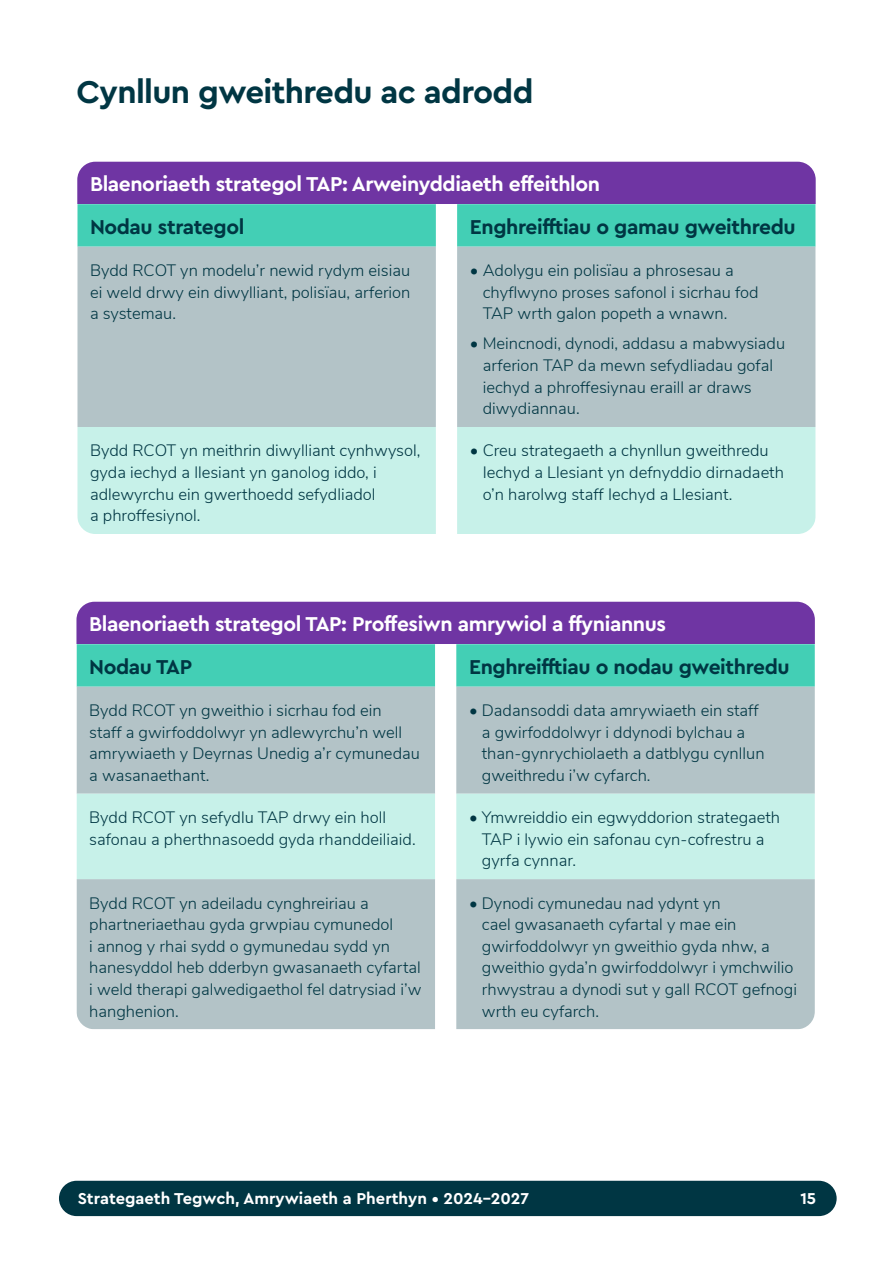
<style>
.page{position:relative;width:893px;height:1263px;background:#fff}
.page>*{position:absolute;margin:0;border:0;box-sizing:border-box;transform-origin:0 0}
.t1{font:700 33px "Cera Pro";letter-spacing:-.02em;color:#003643}
.t2{font:700 21px "Cera Pro";letter-spacing:-.02em;color:#fff}
.t3{font:700 21px "Cera Pro";letter-spacing:-.02em;color:#003643}
.t4{font:300 16.5px/21.6px "Nunito Sans";color:#003643}
.t5{font:700 16.5px "Cera Pro";color:#fff}
</style>
<div class="page">
<div style="left:59px;top:1181px;width:778px;height:35px;background:#003643;border-radius:18px"></div>
<div style="left:77px;top:162px;width:739px;height:42px;background:#6f35a3"></div>
<svg style="left:77px;top:204px;width:739px;height:43px;background:#4bd0b8"></svg>
<div style="left:77px;top:247px;width:739px;height:180px;background:#b3c3c7"></div>
<div style="left:77px;top:427px;width:739px;height:107px;background:#c7f1e9"></div>
<div style="left:76px;top:602px;width:739px;height:42px;background:#6f35a3"></div>
<svg style="left:76px;top:644px;width:739px;height:43px;background:#4bd0b8"></svg>
<div style="left:76px;top:687px;width:739px;height:342px;background:#b3c3c7"></div>
<div style="left:76px;top:794px;width:739px;height:85px;background:#c7f1e9"></div>
<h1 class="t1" style="left:77px;top:70px;width:458px">Cynllun gweithredu ac adrodd</h1>
<p class="t2" style="left:90px;top:170px;width:511px">Blaenoriaeth strategol TAP: Arweinyddiaeth effeithlon</p>
<p class="t3" style="left:90px;top:213px;width:156px">Nodau strategol</p>
<p class="t3" style="left:470px;top:213px;width:327px">Enghreifftiau o gamau gweithredu</p>
<p class="t4" style="left:90px;top:259px;width:322px;text-align:justify">Bydd RCOT yn modelu’r newid rydym eisiau ei weld drwy ein diwylliant, polisïau, arferion a systemau.</p>
<p class="t4" style="left:483px;top:259px;width:277px;text-indent:-13px">• Adolygu ein polisïau a phrosesau a chyflwyno proses safonol i sicrhau fod<br>TAP wrth galon popeth a wnawn.</p>
<p class="t4" style="left:483px;top:332px;width:304px;text-indent:-13px">• Meincnodi, dynodi, addasu a mabwysiadu arferion TAP da mewn sefydliadau gofal iechyd a phroffesiynau eraill ar draws diwydiannau.</p>
<p class="t4" style="left:90px;top:439px;width:332px">Bydd RCOT yn meithrin diwylliant cynhwysol, gyda iechyd a llesiant yn ganolog iddo, i adlewyrchu ein gwerthoedd sefydliadol<br>a phroffesiynol.</p>
<p class="t4" style="left:483px;top:439px;width:303px;text-indent:-13px">• Creu strategaeth a chynllun gweithredu<br>Iechyd a Llesiant yn defnyddio dirnadaeth o’n harolwg staff Iechyd a Llesiant.</p>
<p class="t2" style="left:89px;top:610px;width:578px">Blaenoriaeth strategol TAP: Proffesiwn amrywiol a ffyniannus</p>
<p class="t3" style="left:89px;top:653px;width:105px">Nodau TAP</p>
<p class="t3" style="left:469px;top:653px;width:322px">Enghreifftiau o nodau gweithredu</p>
<p class="t4" style="left:89px;top:698px;width:332px">Bydd RCOT yn gweithio i sicrhau fod ein<br>staff a gwirfoddolwyr yn adlewyrchu’n well amrywiaeth y Deyrnas Unedig a’r cymunedau a wasanaethant.</p>
<p class="t4" style="left:482px;top:698px;width:284px;text-indent:-13px">• Dadansoddi data amrywiaeth ein staff a gwirfoddolwyr i ddynodi bylchau a than-gynrychiolaeth a datblygu cynllun gweithredu i’w cyfarch.</p>
<p class="t4" style="left:89px;top:805px;width:328px">Bydd RCOT yn sefydlu TAP drwy ein holl safonau a pherthnasoedd gyda rhanddeiliaid.</p>
<p class="t4" style="left:482px;top:805px;width:300px;text-indent:-13px">• Ymwreiddio ein egwyddorion strategaeth<br>TAP i lywio ein safonau cyn-cofrestru a gyrfa cynnar.</p>
<p class="t4" style="left:89px;top:891px;width:334px">Bydd RCOT yn adeiladu cynghreiriau a phartneriaethau gyda grwpiau cymunedol<br>i annog y rhai sydd o gymunedau sydd yn hanesyddol heb dderbyn gwasanaeth cyfartal i weld therapi galwedigaethol fel datrysiad i’w hanghenion.</p>
<p class="t4" style="left:482px;top:891px;width:317px;text-indent:-13px">• Dynodi cymunedau nad ydynt yn<br>cael gwasanaeth cyfartal y mae ein gwirfoddolwyr yn gweithio gyda nhw, a gweithio gyda’n gwirfoddolwyr i ymchwilio rhwystrau a dynodi sut y gall RCOT gefnogi wrth eu cyfarch.</p>
<p class="t5" style="left:78px;top:1187px;width:453px">Strategaeth Tegwch, Amrywiaeth a Pherthyn • 2024–2027</p>
<p class="t5" style="left:800px;top:1187px;width:17px">15</p>
</div>
